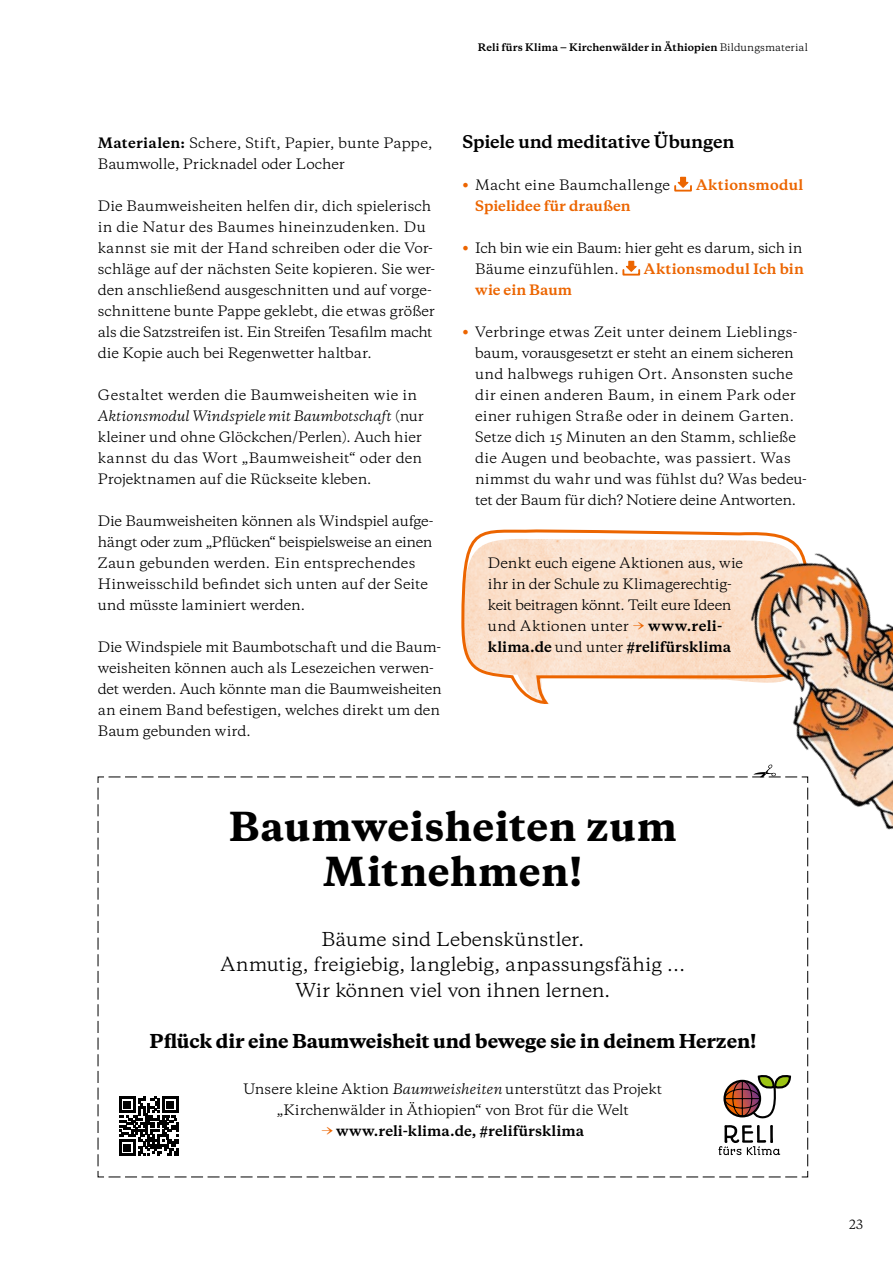
<style>
.page{position:relative;width:893px;height:1263px;background:#fff}
.page>*{position:absolute;margin:0;border:0;box-sizing:border-box;transform-origin:0 0}
.t1{font:800 37.5px/45px "Galaxie Copernicus";letter-spacing:.01em;color:#000;text-align:center}
.t2{font:18px/25.5px "Galaxie Copernicus";letter-spacing:-.01em;color:#000;text-align:center}
.t3{font:800 18px "Galaxie Copernicus";letter-spacing:-.015em;color:#000}
.t4{font:700 16.5px "Galaxie Copernicus";letter-spacing:-.01em;color:#000}
.t5{font:13.5px/21px "Galaxie Copernicus";color:#000}
.t6{font:700 13.5px "Galaxie Copernicus";letter-spacing:.01em;color:#ec6500}
.t7{font:700 13.5px "Galaxie Copernicus";letter-spacing:.005em;color:#000}
.t8{font:12px "Galaxie Copernicus";color:#000}
.t9{font:700 9.75px "Galaxie Copernicus";letter-spacing:.01em;color:#000}
.s1{font-weight:400}
.s2{font-weight:700}
.s3{font-style:italic}
.s4{font-weight:800;color:#ec6500}
.s5{font-weight:700;color:#ec6500}
.s6{color:#ec6500}
</style>
<div class="page">
<svg style="left:463px;top:529px;width:210px;height:175px"></svg>
<img style="left:673px;top:531px;width:220px;height:386px">
<div style="left:674px;top:185px;width:18px;height:7px;border:2px solid #ec6500"></div>
<svg style="left:675px;top:176px;width:15px;height:13px"></svg>
<div style="left:622px;top:269px;width:18px;height:7px;border:2px solid #ec6500"></div>
<svg style="left:624px;top:260px;width:14px;height:13px"></svg>
<svg style="left:109px;top:1177px;width:689px;height:1px"></svg>
<svg style="left:98px;top:776px;width:710px;height:401px"></svg>
<svg style="left:106px;top:764px;width:691px;height:14px"></svg>
<svg style="left:718px;top:1125px;width:62px;height:30px"></svg>
<svg style="left:723px;top:1073px;width:69px;height:45px"></svg>
<svg style="left:119px;top:1096px;width:60px;height:60px"></svg>
<hr style="left:119px;top:1153px;width:17px;height:3px;background:#000">
<div style="left:124px;top:1144px;width:7px;height:7px;background:#000"></div>
<p class="t9" style="left:478px;top:41px;width:332px">Reli fürs Klima ‒ Kirchenwälder in Äthiopien <span class="s1">Bildungsmaterial</span></p>
<p class="t5" style="left:98px;top:133px;width:336px"><span class="s2">Materialen:</span> Schere, Stift, Papier, bunte Pappe,<br>Baumwolle, Pricknadel oder Locher</p>
<p class="t5" style="left:98px;top:196px;width:339px">Die Baumweisheiten helfen dir, dich spielerisch in die Natur des Baumes hineinzudenken. Du kannst sie mit der Hand schreiben oder die Vor&shy;schläge auf der nächsten Seite kopieren. Sie wer&shy;den anschließend ausgeschnitten und auf vorge&shy;schnittene bunte Pappe geklebt, die etwas größer als die Satzstreifen ist. Ein Streifen Tesafilm macht die Kopie auch bei Regenwetter haltbar.</p>
<p class="t5" style="left:98px;top:385px;width:328px">Gestaltet werden die Baumweisheiten wie in <span class="s3">Aktionsmodul Windspiele mit Baumbotschaft</span> (nur kleiner und ohne Glöckchen/Perlen). Auch hier kannst du das Wort „Baumweisheit“ oder den Projektnamen auf die Rückseite kleben.</p>
<p class="t5" style="left:98px;top:511px;width:337px">Die Baumweisheiten können als Windspiel aufge&shy;hängt oder zum „Pflücken“ beispielsweise an einen Zaun gebunden werden. Ein entsprechendes Hinweisschild befindet sich unten auf der Seite und müsste laminiert werden.</p>
<p class="t5" style="left:98px;top:637px;width:345px">Die Windspiele mit Baumbotschaft und die Baum&shy;weisheiten können auch als Lesezeichen verwen&shy;det werden. Auch könnte man die Baumweisheiten an einem Band befestigen, welches direkt um den Baum gebunden wird.</p>
<p class="t4" style="left:462px;top:131px;width:274px">Spiele und meditative Übungen</p>
<p class="t5" style="left:462px;top:175px;width:209px"><span class="s4">•</span> Macht eine Baumchallenge</p>
<p class="t6" style="left:696px;top:176px;width:109px">Aktionsmodul</p>
<p class="t6" style="left:475px;top:197px;width:157px">Spielidee für draußen</p>
<p class="t5" style="left:475px;top:238px;width:329px;text-indent:-13px"><span class="s4">•</span> Ich bin wie ein Baum: hier geht es darum, sich in<br>Bäume einzufühlen.</p>
<p class="t6" style="left:644px;top:260px;width:161px">Aktionsmodul Ich bin</p>
<p class="t6" style="left:475px;top:281px;width:98px">wie ein Baum</p>
<p class="t5" style="left:475px;top:322px;width:333px;text-indent:-13px"><span class="s4">•</span> Verbringe etwas Zeit unter deinem Lieblings&shy;baum, vorausgesetzt er steht an einem sicheren und halbwegs ruhigen Ort. Ansonsten suche dir einen anderen Baum, in einem Park oder einer ruhigen Straße oder in deinem Garten.<br>Setze dich 15 Minuten an den Stamm, schließe die Augen und beobachte, was passiert. Was nimmst du wahr und was fühlst du? Was bedeu&shy;tet der Baum für dich? Notiere deine Antworten.</p>
<p class="t5" style="left:488px;top:553px;width:257px">Denkt euch eigene Aktionen aus, wie ihr in der Schule zu Klimagerechtig&shy;keit beitragen könnt. Teilt eure Ideen und Aktionen unter <span class="s5">→</span> <span class="s2">www.reli&shy;klima.de</span> und unter <span class="s2">#relifürsklima</span></p>
<h1 class="t1" style="left:229px;top:805px;width:449px">Baumweisheiten zum<br>Mitnehmen!</h1>
<h2 class="t2" style="left:221px;top:926px;width:466px">Bäume sind Lebenskünstler.<br>Anmutig, freigiebig, langlebig, anpassungsfähig …<br>Wir können viel von ihnen lernen.</h2>
<h2 class="t3" style="left:149px;top:1029px;width:609px">Pflück dir eine Baumweisheit und bewege sie in deinem Herzen!</h2>
<p class="t5" style="left:244px;top:1079px;width:420px;text-align:center">Unsere kleine Aktion <span class="s3">Baumweisheiten</span> unterstützt das Projekt „Kirchenwälder in Äthiopien“ von Brot für die Welt</p>
<p class="t7" style="left:322px;top:1122px;width:264px"><span class="s6">→</span> www.reli-klima.de, #relifürsklima</p>
<p class="t8" style="left:849px;top:1216px;width:16px">23</p>
</div>
